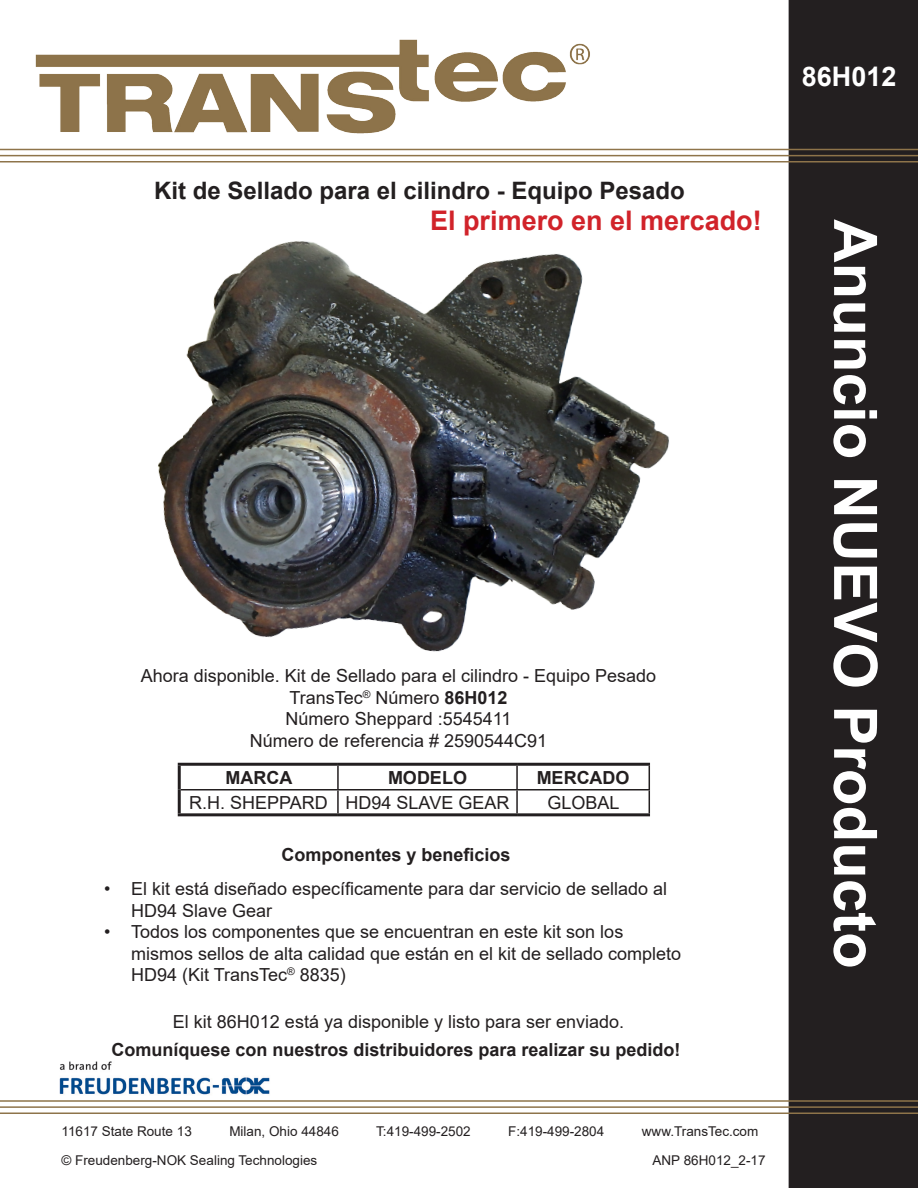
<style>
.page{position:relative;width:918px;height:1188px;background:#fff}
.page>*{position:absolute;margin:0;border:0;box-sizing:border-box;transform-origin:0 0}
.t1{font:700 60px "Arial";color:#fff}
.t2{font:700 27px "Arial";color:#d1232a}
.t3{font:700 27px "Arial";color:#fff}
.t4{font:700 24px "Arial";color:#231f20}
.t5{font:18px/21.6px "Arial";color:#231f20}
.t6{font:700 18px "Arial";color:#231f20}
.t7{font:13.5px "Arial";color:#231f20}
.s1{font-weight:700}
</style>
<div class="page">
<img style="left:35px;top:39px;width:555px;height:95px">
<img style="left:59px;top:1061px;width:211px;height:34px">
<div style="left:789px;top:1px;width:128px;height:1186px;background:#231f20"></div>
<div style="left:789px;top:0;width:129px;height:1188px;border:2px solid #231f20"></div>
<hr style="left:0;top:149px;width:918px;height:1px;background:#8e744a">
<hr style="left:0;top:155px;width:918px;height:1px;background:#8e744a">
<hr style="left:0;top:161px;width:918px;height:2px;background:#8e744a">
<hr style="left:0;top:1100px;width:918px;height:2px;background:#8e744a">
<hr style="left:0;top:1106px;width:918px;height:2px;background:#8e744a">
<hr style="left:0;top:1113px;width:918px;height:1px;background:#8e744a">
<hr style="left:337px;top:766px;width:2px;height:23px;background:#231f20">
<hr style="left:516px;top:766px;width:2px;height:23px;background:#231f20">
<hr style="left:181px;top:789px;width:157px;height:1px;background:#231f20">
<hr style="left:338px;top:789px;width:179px;height:1px;background:#231f20">
<hr style="left:337px;top:791px;width:2px;height:22px;background:#231f20">
<hr style="left:517px;top:789px;width:133px;height:1px;background:#231f20">
<hr style="left:516px;top:791px;width:2px;height:22px;background:#231f20">
<svg style="left:649px;top:766px;width:1px;height:47px"></svg>
<hr style="left:178px;top:763px;width:160px;height:3px;background:#231f20">
<hr style="left:178px;top:766px;width:3px;height:24px;background:#231f20">
<hr style="left:338px;top:763px;width:179px;height:3px;background:#231f20">
<hr style="left:517px;top:763px;width:133px;height:3px;background:#231f20">
<hr style="left:178px;top:790px;width:3px;height:23px;background:#231f20">
<hr style="left:178px;top:813px;width:160px;height:3px;background:#231f20">
<hr style="left:338px;top:813px;width:179px;height:3px;background:#231f20">
<hr style="left:517px;top:813px;width:133px;height:3px;background:#231f20">
<img style="left:158px;top:241px;width:511px;height:411px">
<p class="t4" style="left:154px;top:173px;width:532px">Kit de Sellado para el cilindro - Equipo Pesado</p>
<p class="t2" style="left:430px;top:202px;width:333px">El primero en el mercado!</p>
<p class="t5" style="left:141px;top:665px;width:517px">Ahora disponible. Kit de Sellado para el cilindro - Equipo Pesado</p>
<p class="t5" style="left:286px;top:686px;width:227px">TransTec<sup>®</sup> Número <span class="s1">86H012<br></span>Número Sheppard :5545411</p>
<p class="t5" style="left:250px;top:730px;width:299px">Número de referencia # 2590544C91</p>
<p class="t6" style="left:225px;top:765px;width:68px">MARCA</p>
<p class="t6" style="left:388px;top:765px;width:81px">MODELO</p>
<p class="t6" style="left:537px;top:765px;width:94px">MERCADO</p>
<p class="t5" style="left:189px;top:792px;width:140px">R.H. SHEPPARD</p>
<p class="t5" style="left:346px;top:792px;width:165px">HD94 SLAVE GEAR</p>
<p class="t5" style="left:547px;top:792px;width:74px">GLOBAL</p>
<p class="t6" style="left:281px;top:842px;width:231px">Componentes y beneficios</p>
<p class="t5" style="left:131px;top:878px;width:538px;text-indent:-27px">• El kit está diseñado específicamente para dar servicio de sellado al<br>HD94 Slave Gear</p>
<p class="t5" style="left:131px;top:921px;width:552px;text-indent:-27px">• Todos los componentes que se encuentran en este kit son los mismos sellos de alta calidad que están en el kit de sellado completo<br>HD94 (Kit TransTec<sup>®</sup> 8835)</p>
<p class="t5" style="left:173px;top:1011px;width:453px">El kit 86H012 está ya disponible y listo para ser enviado.</p>
<p class="t6" style="left:111px;top:1037px;width:571px">Comuníquese con nuestros distribuidores para realizar su pedido!</p>
<p class="t7" style="left:62px;top:1122px;width:132px">11617 State Route 13</p>
<p class="t7" style="left:229px;top:1122px;width:111px">Milan, Ohio 44846</p>
<p class="t7" style="left:376px;top:1122px;width:96px">T:419-499-2502</p>
<p class="t7" style="left:508px;top:1122px;width:98px">F:419-499-2804</p>
<p class="t7" style="left:642px;top:1122px;width:118px">www.TransTec.com</p>
<p class="t7" style="left:653px;top:1151px;width:115px">ANP 86H012_2-17</p>
<p class="t7" style="left:62px;top:1151px;width:257px">© Freudenberg-NOK Sealing Technologies</p>
<p class="t3" style="left:802px;top:58px;width:96px">86H012</p>
<p class="t1" style="left:897px;top:219px;width:751px;rotate:90deg">Anuncio NUEVO Producto</p>
</div>
